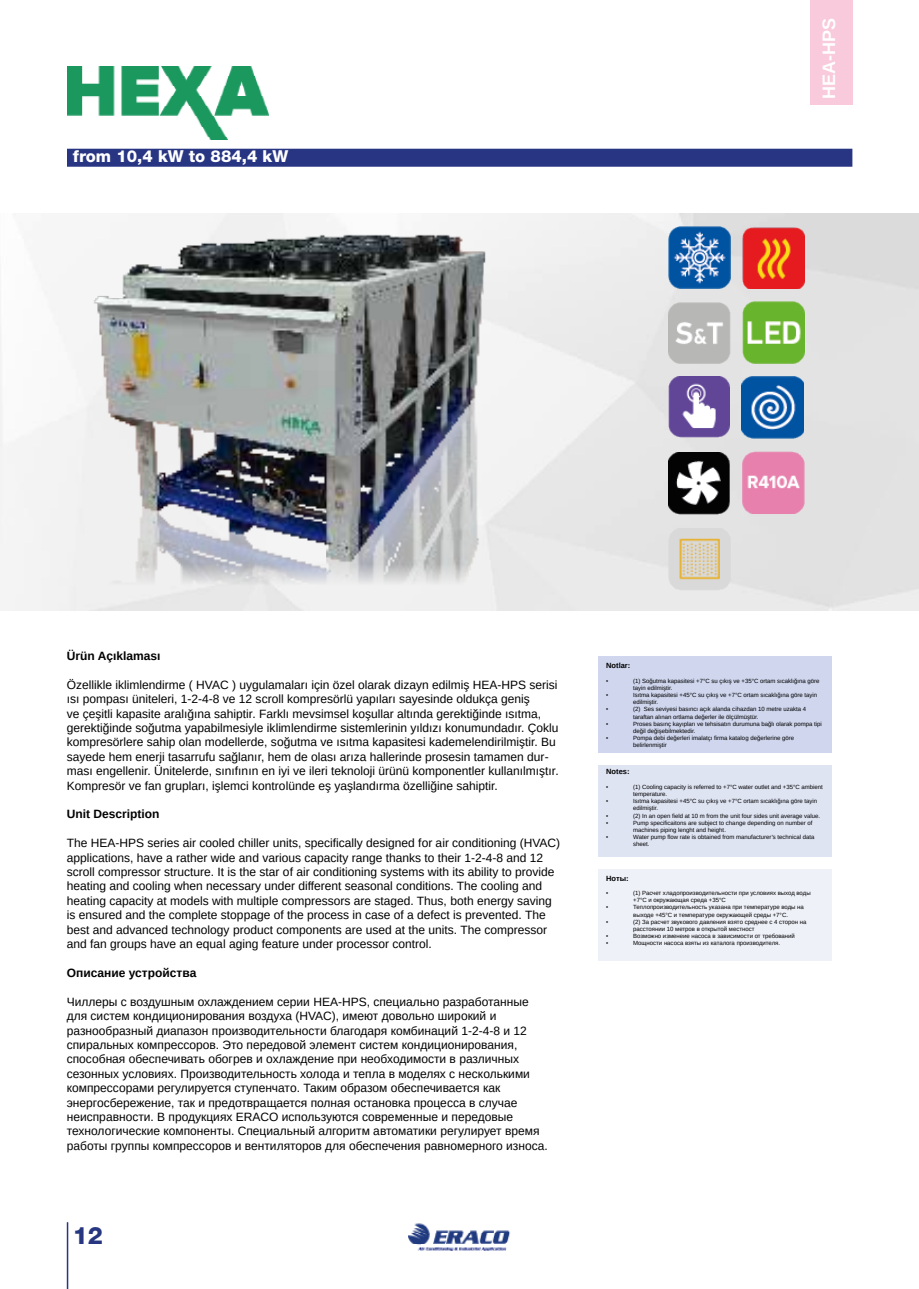
<style>
.page{position:relative;width:919px;height:1289px;background:#fff}
.page>*{position:absolute;margin:0;border:0;box-sizing:border-box;transform-origin:0 0}
.t1{font:800 24px "Helvetica Neue LT Std";color:#273680}
.t2{font:700 18px "Arimo";color:#fff}
.t3{font:800 16.5px "Helvetica Neue LT Std";color:#fff}
.t4{font:12px/14.4px "Arimo";color:#000}
.t5{font:700 12px "Arimo";color:#000}
.t6{font:700 7.5px "Arimo";color:#000}
.t7{font:6px/7.2px "Arimo";color:#000}
</style>
<div class="page">
<hr style="left:67px;top:1222px;width:1px;height:66px;background:#283583">
<div style="left:809px;top:0;width:43px;height:104px;background:#f8cadb"></div>
<img style="left:408px;top:1223px;width:102px;height:27px">
<img style="left:0;top:214px;width:918px;height:396px">
<div style="left:598px;top:869px;width:234px;height:91px;background:#eff1f9"></div>
<div style="left:598px;top:765px;width:234px;height:91px;background:#dfe4f3"></div>
<div style="left:598px;top:656px;width:234px;height:96px;background:#cfd6ed"></div>
<div style="left:67px;top:149px;width:785px;height:18px;background:#283583"></div>
<img style="left:67px;top:67px;width:202px;height:72px">
<img style="left:67px;top:221px;width:462px;height:377px">
<img style="left:668px;top:226px;width:62px;height:62px">
<img style="left:668px;top:302px;width:62px;height:62px">
<img style="left:668px;top:528px;width:62px;height:62px">
<img style="left:668px;top:452px;width:62px;height:62px">
<img style="left:742px;top:451px;width:62px;height:62px">
<img style="left:741px;top:377px;width:62px;height:61px">
<img style="left:742px;top:227px;width:62px;height:62px">
<img style="left:668px;top:377px;width:61px;height:61px">
<img style="left:742px;top:302px;width:62px;height:61px">
<h3 class="t3" style="left:73px;top:146px;width:217px">from 10,4 kW to 884,4 kW</h3>
<h2 class="t2" style="left:816px;top:99px;width:82px;rotate:-90deg">HEA-HPS</h2>
<p class="t5" style="left:67px;top:647px;width:95px">Ürün Açıklaması</p>
<p class="t4" style="left:67px;top:677px;width:493px">Özellikle iklimlendirme ( HVAC ) uygulamaları için özel olarak dizayn edilmiş HEA-HPS serisi ısı pompası üniteleri, 1-2-4-8 ve 12 scroll kompresörlü yapıları sayesinde oldukça geniş<br>ve çeşitli kapasite aralığına sahiptir. Farklı mevsimsel koşullar altında gerektiğinde ısıtma, gerektiğinde soğutma yapabilmesiyle iklimlendirme sistemlerinin yıldızı konumundadır. Çoklu kompresörlere sahip olan modellerde, soğutma ve ısıtma kapasitesi kademelendirilmiştir. Bu sayede hem enerji tasarrufu sağlanır, hem de olası arıza hallerinde prosesin tamamen dur&shy;ması engellenir. Ünitelerde, sınıfının en iyi ve ileri teknoloji ürünü komponentler kullanılmıştır.<br>Kompresör ve fan grupları, işlemci kontrolünde eş yaşlandırma özelliğine sahiptir.</p>
<p class="t5" style="left:67px;top:806px;width:94px">Unit Description</p>
<p class="t4" style="left:67px;top:836px;width:495px">The HEA-HPS series air cooled chiller units, specifically designed for air conditioning (HVAC) applications, have a rather wide and various capacity range thanks to their 1-2-4-8 and 12 scroll compressor structure. It is the star of air conditioning systems with its ability to provide heating and cooling when necessary under different seasonal conditions. The cooling and heating capacity at models with multiple compressors are staged. Thus, both energy saving is ensured and the complete stoppage of the process in case of a defect is prevented. The best and advanced technology product components are used at the units. The compressor and fan groups have an equal aging feature under processor control.</p>
<p class="t5" style="left:67px;top:964px;width:131px">Описание устройства</p>
<p class="t4" style="left:67px;top:994px;width:482px">Чиллеры с воздушным охлаждением серии HEA-HPS, специально разработанные для систем кондиционирования воздуха (HVAC), имеют довольно широкий и разнообразный диапазон производительности благодаря комбинаций 1-2-4-8 и 12 спиральных компрессоров. Это передовой элемент систем кондиционирования, способная обеспечивать обогрев и охлаждение при необходимости в различных сезонных условиях. Производительность холода и тепла в моделях с несколькими компрессорами регулируется ступенчато. Таким образом обеспечивается как энергосбережение, так и предотвращается полная остановка процесса в случае неисправности. В продукциях ERACO используются современные и передовые технологические компоненты. Специальный алгоритм автоматики регулирует время работы группы компрессоров и вентиляторов для обеспечения равномерного износа.</p>
<h1 class="t1" style="left:73px;top:1221px;width:32px">12</h1>
<p class="t6" style="left:606px;top:660px;width:26px">Notlar:</p>
<p class="t7" style="left:606px;top:677px;width:4px">•</p>
<p class="t7" style="left:633px;top:677px;width:188px">(1) Soğutma kapasitesi +7°C su çıkış ve +35°C ortam sıcaklığına göre tayin edilmiştir.</p>
<p class="t7" style="left:606px;top:691px;width:4px">•</p>
<p class="t7" style="left:633px;top:691px;width:185px">Isıtma kapasitesi +45°C su çıkış ve +7°C ortam sıcaklığına göre tayin edilmiştir.</p>
<p class="t7" style="left:606px;top:705px;width:4px">•</p>
<p class="t7" style="left:633px;top:705px;width:174px">(2) Ses seviyesi basıncı açık alanda cihazdan 10 metre uzakta 4 taraftan alınan ortlama değerler ile ölçülmüştür.</p>
<p class="t7" style="left:606px;top:720px;width:4px">•</p>
<p class="t7" style="left:633px;top:720px;width:190px">Proses basınç kayıpları ve tehsisatın durumuna bağlı olarak pompa tipi değil değişebilmektedir.</p>
<p class="t7" style="left:606px;top:734px;width:4px">•</p>
<p class="t7" style="left:633px;top:734px;width:162px">Pompa debi değerleri imalatçı firma katalog değerlerine göre belirlenmiştir</p>
<p class="t6" style="left:606px;top:766px;width:25px">Notes:</p>
<p class="t7" style="left:606px;top:783px;width:4px">•</p>
<p class="t7" style="left:633px;top:783px;width:191px">(1) Cooling capacity is referred to +7°C water outlet and +35°C ambient temperature.</p>
<p class="t7" style="left:606px;top:797px;width:4px">•</p>
<p class="t7" style="left:633px;top:797px;width:185px">Isıtma kapasitesi +45°C su çıkış ve +7°C ortam sıcaklığına göre tayin edilmiştir.</p>
<p class="t7" style="left:606px;top:812px;width:4px">•</p>
<p class="t7" style="left:633px;top:812px;width:188px">(2) In an open field at 10 m from the unit four sides unit average value.</p>
<p class="t7" style="left:606px;top:819px;width:4px">•</p>
<p class="t7" style="left:633px;top:819px;width:181px">Pump specificaitons are subject to change depending on number of machines piping lenght and height.</p>
<p class="t7" style="left:606px;top:833px;width:4px">•</p>
<p class="t7" style="left:633px;top:833px;width:183px">Water pump flow rate is obtained from manufacturer’s technical data sheet.</p>
<p class="t6" style="left:606px;top:872px;width:24px">Ноты:</p>
<p class="t7" style="left:606px;top:889px;width:4px">•</p>
<p class="t7" style="left:633px;top:889px;width:179px">(1) Расчет хладопроизводительности при условиях выход воды +7°C и окружающая среда +35°C</p>
<p class="t7" style="left:606px;top:903px;width:4px">•</p>
<p class="t7" style="left:633px;top:903px;width:172px">Теплопроизводительность указана при температуре воды на выходе +45°C и температуре окружающей среды +7°C.</p>
<p class="t7" style="left:606px;top:918px;width:4px">•</p>
<p class="t7" style="left:633px;top:918px;width:175px">(2) За расчет звукового давления взято среднее с 4 сторон на расстоянии 10 метров в открытой местност</p>
<p class="t7" style="left:606px;top:932px;width:4px">•</p>
<p class="t7" style="left:633px;top:932px;width:163px">Возможно изменеие насоса в зависимости от требований</p>
<p class="t7" style="left:606px;top:939px;width:4px">•</p>
<p class="t7" style="left:633px;top:939px;width:148px">Мощности насоса взяты из каталога производителя.</p>
</div>
